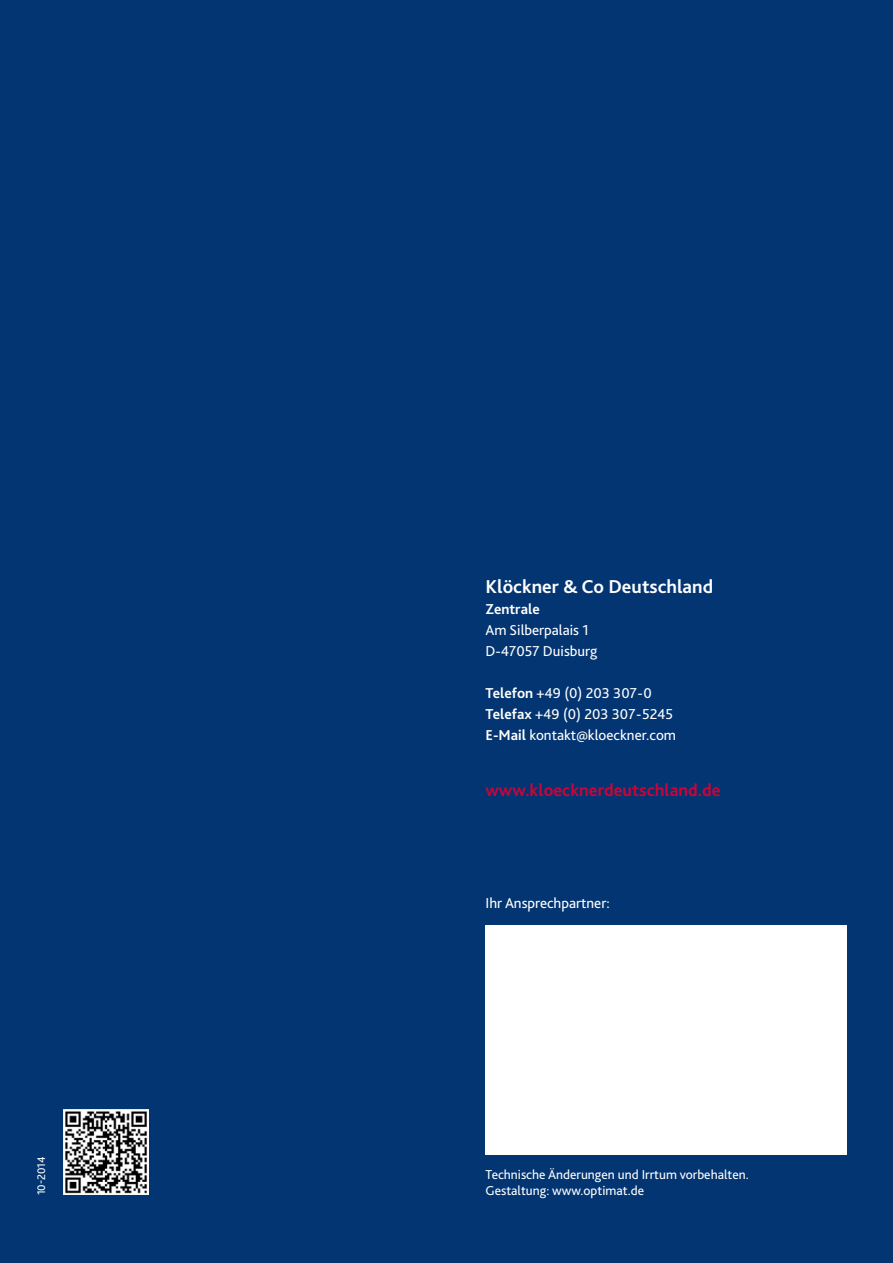
<style>
.page{position:relative;width:893px;height:1263px;background:#033572}
.page>*{position:absolute;margin:0;border:0;box-sizing:border-box;transform-origin:0 0}
.t1{font:700 19.5px "Kl Bliss";color:#fff}
.t2{font:700 18px "Kl Bliss";color:#ca0538}
.t3{font:15px/21px "Kl Bliss";color:#fff}
.t4{font:700 15px "Kl Bliss";color:#fff}
.t5{font:13.5px "Kl Bliss";color:#fff}
.t6{font:11.55px "Kl Bliss";color:#fff}
.s1{font-weight:700}
</style>
<div class="page">
<div style="left:485px;top:925px;width:361px;height:229px;background:#fff"></div>
<img style="left:64px;top:1110px;width:85px;height:85px">
<p class="t6" style="left:34px;top:1195px;width:41px;rotate:-90deg">10-2014</p>
<h1 class="t1" style="left:485px;top:575px;width:229px">Klöckner &amp; Co Deutschland</h1>
<p class="t4" style="left:485px;top:600px;width:56px">Zentrale</p>
<p class="t3" style="left:485px;top:619px;width:113px">Am Silberpalais 1<br>D-47057 Duisburg</p>
<p class="t3" style="left:485px;top:682px;width:192px"><span class="s1">Telefon</span> +49 (0) 203 307-0<br><span class="s1">Telefax</span> +49 (0) 203 307-5245<br><span class="s1">E-Mail</span> kontakt@kloeckner.com</p>
<p class="t2" style="left:485px;top:778px;width:237px">www.kloecknerdeutschland.de</p>
<p class="t3" style="left:485px;top:892px;width:126px">Ihr Ansprechpartner:</p>
<p class="t5" style="left:485px;top:1166px;width:265px">Technische Änderungen und Irrtum vorbehalten.</p>
<p class="t5" style="left:485px;top:1182px;width:160px">Gestaltung: www.optimat.de</p>
</div>
